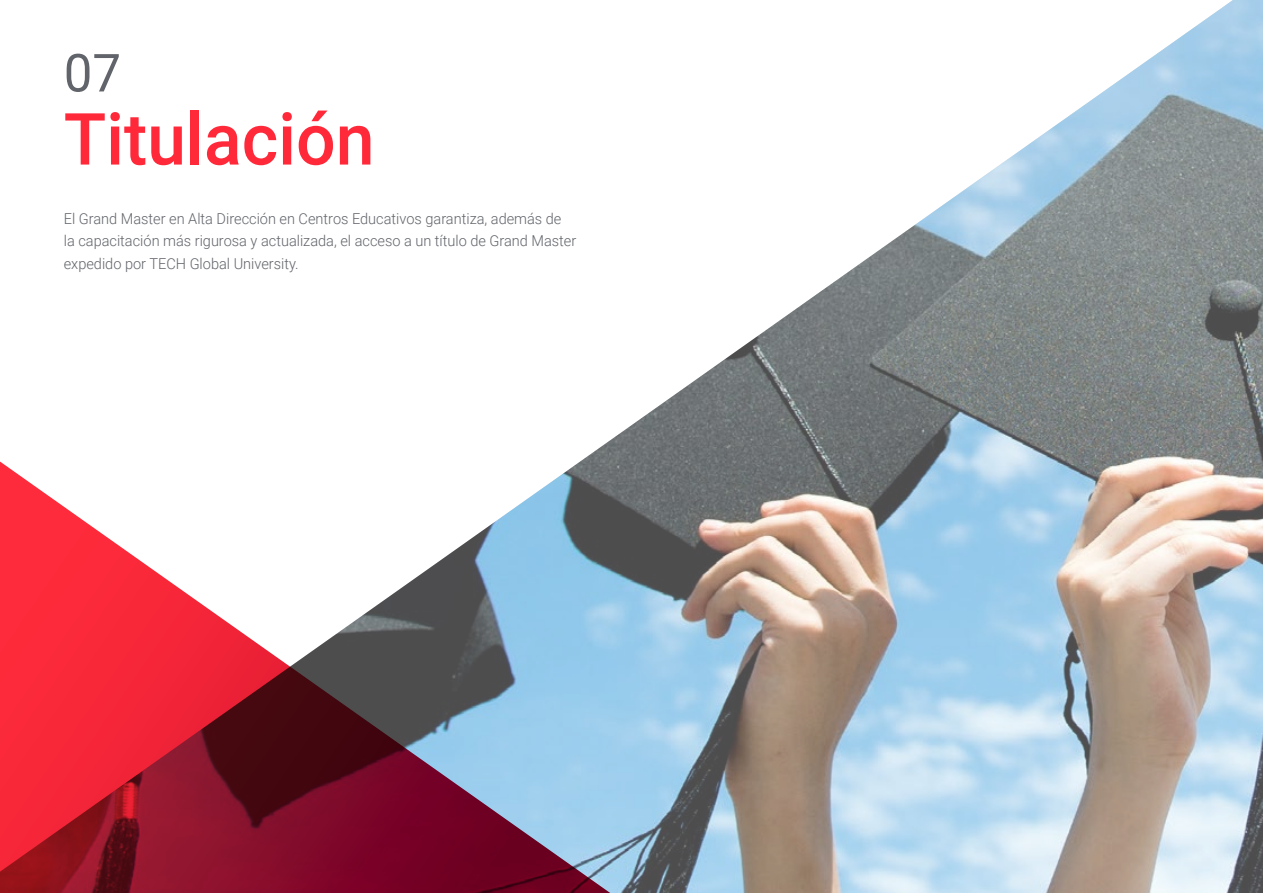
<style>
.page{position:relative;width:1263px;height:893px;background:#fff}
.page>*{position:absolute;margin:0;border:0;box-sizing:border-box;transform-origin:0 0}
.t1{font:500 72px "Roboto";color:#ff293a}
.t2{font:52.5px "Roboto";color:#61646a}
.t3{font:300 15px/22.5px "Roboto";color:#61646a}
</style>
<div class="page">
<img style="left:602px;top:0;width:661px;height:893px">
<svg style="left:0;top:446px;width:640px;height:447px"></svg>
<h2 class="t2" style="left:64px;top:36px;width:59px">07</h2>
<h1 class="t1" style="left:64px;top:89px;width:312px">Titulación</h1>
<p class="t3" style="left:64px;top:207px;width:514px">El Grand Master en Alta Dirección en Centros Educativos garantiza, además de<br>la capacitación más rigurosa y actualizada, el acceso a un título de Grand Master expedido por TECH Global University.</p>
</div>
